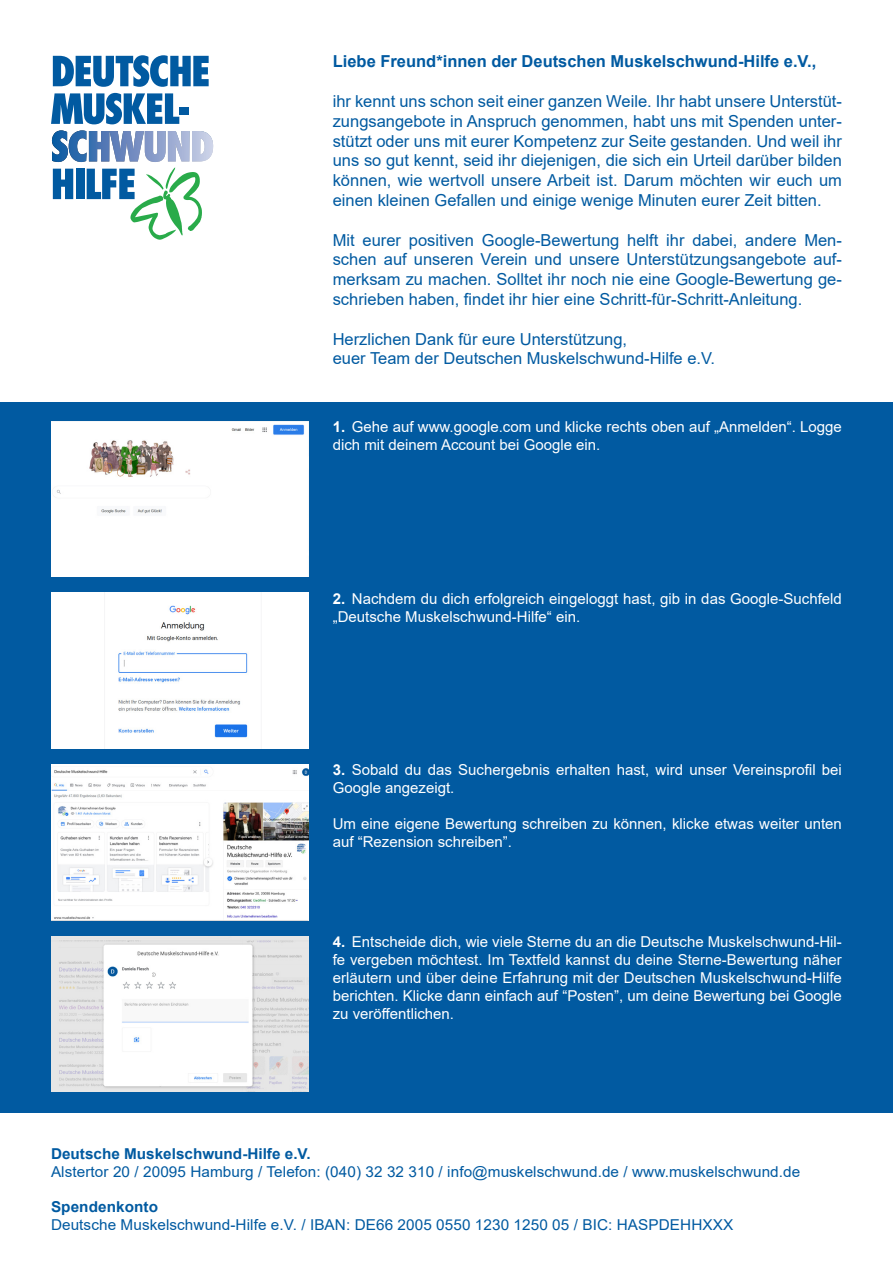
<style>
.page{position:relative;width:893px;height:1263px;background:#fff}
.page>*{position:absolute;margin:0;border:0;box-sizing:border-box;transform-origin:0 0}
.t1{font:16.5px/19.8px "Arial";color:#015aa1;text-align:justify}
.t2{font:700 16.5px "Arial";color:#015aa1}
.t3{font:15px/18px "Arial";color:#fff}
.t4{font:15px "Arial";letter-spacing:.005em;color:#015aa1}
.t5{font:700 15px "Arial";color:#015aa1}
.s1{font-weight:700}
</style>
<div class="page">
<div style="left:0;top:403px;width:893px;height:710px;background:#015aa1"></div>
<img style="left:51px;top:936px;width:258px;height:156px">
<img style="left:51px;top:421px;width:258px;height:156px">
<img style="left:51px;top:593px;width:258px;height:155px">
<img style="left:51px;top:764px;width:258px;height:156px">
<svg style="left:51px;top:93px;width:128px;height:31px"></svg>
<div style="left:179px;top:107px;width:10px;height:8px;background:#015aa1"></div>
<svg style="left:53px;top:55px;width:156px;height:32px"></svg>
<svg style="left:52px;top:130px;width:161px;height:110px"></svg>
<div style="left:121px;top:971px;width:30px;height:7px;background:#fff"></div>
<p class="t2" style="left:333px;top:50px;width:485px">Liebe Freund*innen der Deutschen Muskelschwund-Hilfe e.V.,</p>
<p class="t1" style="left:333px;top:91px;width:511px">ihr kennt uns schon seit einer ganzen Weile. Ihr habt unsere Unterstüt&shy;zungsangebote in Anspruch genommen, habt uns mit Spenden unter&shy;stützt oder uns mit eurer Kompetenz zur Seite gestanden. Und weil ihr uns so gut kennt, seid ihr diejenigen, die sich ein Urteil darüber bilden können, wie wertvoll unsere Arbeit ist. Darum möchten wir euch um einen kleinen Gefallen und einige wenige Minuten eurer Zeit bitten.</p>
<p class="t1" style="left:333px;top:230px;width:511px">Mit eurer positiven Google-Bewertung helft ihr dabei, andere Men&shy;schen auf unseren Verein und unsere Unterstützungsangebote auf&shy;merksam zu machen. Solltet ihr noch nie eine Google-Bewertung ge&shy;schrieben haben, findet ihr hier eine Schritt-für-Schritt-Anleitung.</p>
<p class="t1" style="left:333px;top:329px;width:384px">Herzlichen Dank für eure Unterstützung,<br>euer Team der Deutschen Muskelschwund-Hilfe e.V.</p>
<p class="t3" style="left:333px;top:418px;width:511px"><span class="s1">1.</span> Gehe auf www.google.com und klicke rechts oben auf „Anmelden“. Logge dich mit deinem Account bei Google ein.</p>
<p class="t3" style="left:333px;top:590px;width:511px"><span class="s1">2.</span> Nachdem du dich erfolgreich eingeloggt hast, gib in das Google-Suchfeld „Deutsche Muskelschwund-Hilfe“ ein.</p>
<p class="t3" style="left:333px;top:761px;width:511px"><span class="s1">3.</span> Sobald du das Suchergebnis erhalten hast, wird unser Vereinsprofil bei<br>Google angezeigt.</p>
<p class="t3" style="left:333px;top:815px;width:511px">Um eine eigene Bewertung schreiben zu können, klicke etwas weiter unten auf “Rezension schreiben”.</p>
<p class="t3" style="left:333px;top:932px;width:511px;text-align:justify"><span class="s1">4.</span> Entscheide dich, wie viele Sterne du an die Deutsche Muskelschwund-Hil&shy;fe vergeben möchtest. Im Textfeld kannst du deine Sterne-Bewertung näher erläutern und über deine Erfahrung mit der Deutschen Muskelschwund-Hilfe berichten. Klicke dann einfach auf “Posten”, um deine Bewertung bei Google zu veröffentlichen.</p>
<p class="t5" style="left:51px;top:1143px;width:261px">Deutsche Muskelschwund-Hilfe e.V.</p>
<p class="t4" style="left:51px;top:1161px;width:751px">Alstertor 20 / 20095 Hamburg / Telefon: (040) 32 32 310 / info@muskelschwund.de / www.muskelschwund.de</p>
<p class="t5" style="left:51px;top:1196px;width:109px">Spendenkonto</p>
<p class="t4" style="left:51px;top:1214px;width:684px">Deutsche Muskelschwund-Hilfe e.V. / IBAN: DE66 2005 0550 1230 1250 05 / BIC: HASPDEHHXXX</p>
</div>
